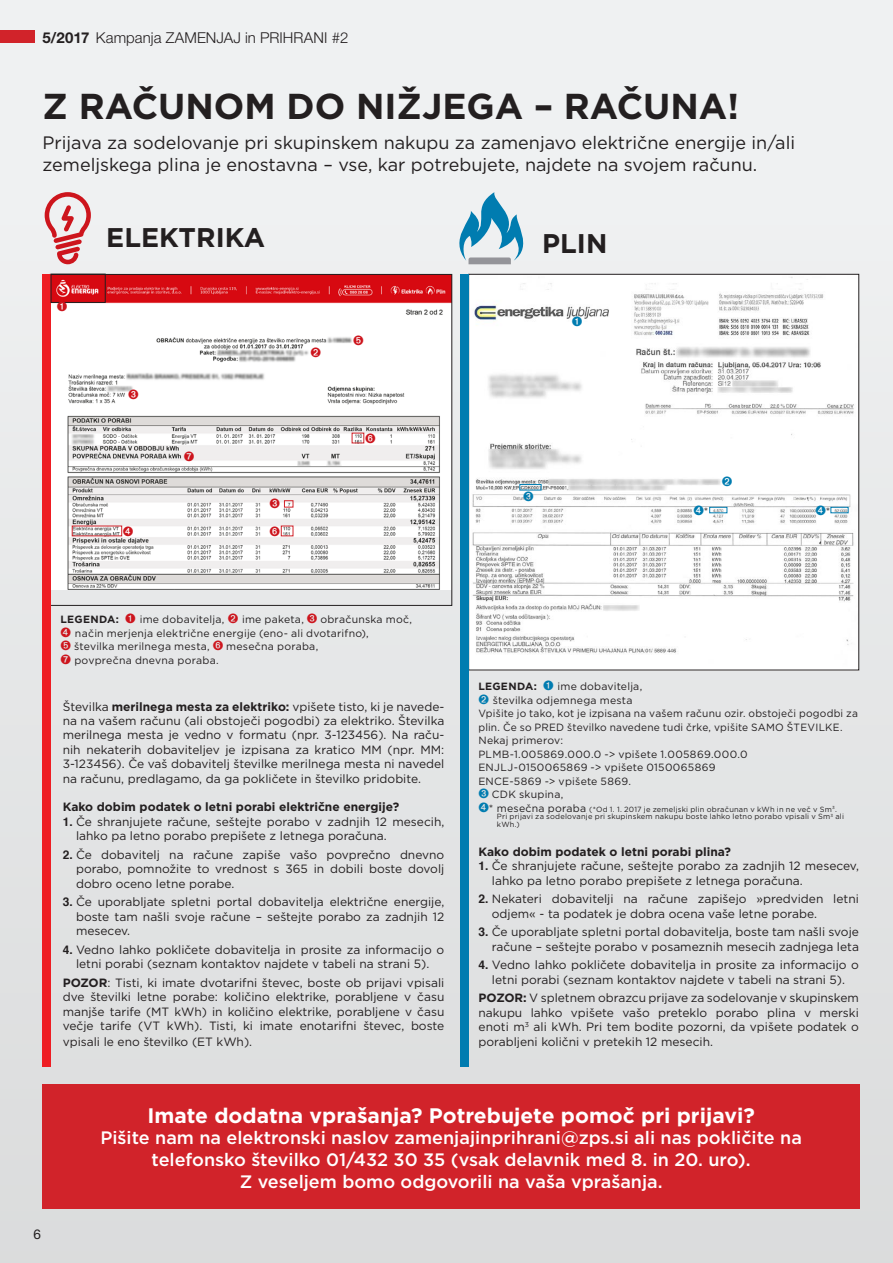
<style>
.page{position:relative;width:893px;height:1263px;background:#e4e5e6}
.page>*{position:absolute;margin:0;border:0;box-sizing:border-box;transform-origin:0 0}
.t1{font:700 36px "Gotham";color:#231f20}
.t2{font:700 27px "Gotham";color:#231f20}
.Annotation_text{font:700 21px "Gotham";color:#fff}
.Annotation_text-2{font:500 18px/21.6px "Gotham";color:#fff;text-align:center}
.t3{font:18px/21.6px "Gotham";color:#231f20}
.t4{font:300 15px "Helvetica Neue LT Pro";letter-spacing:.005em;color:#231f20}
.t5{font:13.5px "Helvetica Neue LT Pro";color:#231f20}
.Annotation_text-3{font:12px/14.4px "Gotham";color:#231f20;text-align:justify}
.List_Paragraph{font:12px/14.4px "Gotham";color:#231f20;text-align:justify}
.t6{font:700 12px "Gotham";color:#231f20}
.body{font:10.5px/13.5px "Gotham";letter-spacing:.02em;color:#231f20}
.body-2{font:7.5px/7.5px "Gotham";letter-spacing:.025em;color:#231f20}
.s1{font-weight:700}
.s2{color:#cd151d}
.s3{color:#007cb0}
.s4{font-family:"Helvetica";font-weight:700}
.s5{font-size:10.5px}
</style>
<div class="page">
<div style="left:0;top:30px;width:34px;height:13px;background:#d1232a"></div>
<img style="left:52px;top:276px;width:398px;height:314px">
<img style="left:470px;top:276px;width:387px;height:392px">
<div style="left:42px;top:1084px;width:818px;height:125px;background:#d1232a"></div>
<svg style="left:45px;top:192px;width:46px;height:72px"></svg>
<svg style="left:448px;top:192px;width:86px;height:72px"></svg>
<div style="left:43px;top:274px;width:8px;height:792px;background:#ee1d23"></div>
<div style="left:460px;top:274px;width:8px;height:792px;background:#007cb0"></div>
<div style="left:51px;top:274px;width:54px;height:29px;border:1px solid #231f20"></div>
<div style="left:284px;top:500px;width:9px;height:7px;border:1px solid #d1232a"></div>
<div style="left:72px;top:526px;width:50px;height:10px;border:1px solid #d1232a"></div>
<div style="left:281px;top:526px;width:12px;height:10px;border:1px solid #d1232a"></div>
<div style="left:520px;top:484px;width:21px;height:6px;border:1px solid #007cb0"></div>
<div style="left:831px;top:507px;width:17px;height:6px;border:1px solid #007cb0"></div>
<div style="left:709px;top:507px;width:18px;height:6px;border:1px solid #007cb0"></div>
<svg style="left:184px;top:451px;width:10px;height:10px"></svg>
<svg style="left:354px;top:335px;width:9px;height:10px"></svg>
<svg style="left:311px;top:348px;width:10px;height:9px"></svg>
<svg style="left:129px;top:390px;width:9px;height:9px"></svg>
<svg style="left:270px;top:498px;width:10px;height:10px"></svg>
<svg style="left:123px;top:526px;width:10px;height:10px"></svg>
<svg style="left:270px;top:526px;width:10px;height:10px"></svg>
<svg style="left:366px;top:433px;width:9px;height:10px"></svg>
<svg style="left:57px;top:302px;width:10px;height:9px"></svg>
<svg style="left:572px;top:316px;width:10px;height:10px"></svg>
<svg style="left:722px;top:476px;width:10px;height:10px"></svg>
<svg style="left:524px;top:491px;width:9px;height:10px"></svg>
<p class="t4" style="left:43px;top:28px;width:307px"><span class="s1">5/2017</span> Kampanja ZAMENJAJ in PRIHRANI #2</p>
<p class="t1" style="left:43px;top:82px;width:698px">Z RAČUNOM DO NIŽJEGA – RAČUNA!</p>
<p class="t3" style="left:43px;top:131px;width:754px">Prijava za sodelovanje pri skupinskem nakupu za zamenjavo električne energije in/ali zemeljskega plina je enostavna – vse, kar potrebujete, najdete na svojem računu.</p>
<p class="t2" style="left:106px;top:219px;width:160px">ELEKTRIKA</p>
<p class="t2" style="left:542px;top:226px;width:67px">PLIN</p>
<p class="body" style="left:61px;top:613px;width:353px"><span class="s1">LEGENDA:</span> <span class="s2">➊</span> ime dobavitelja, <span class="s2">➋</span> ime paketa, <span class="s2">➌</span> obračunska moč, <span class="s2">➍</span> način merjenja električne energije (eno- ali dvotarifno),<br><span class="s2">➎</span> številka merilnega mesta, <span class="s2">➏</span> mesečna poraba,<br><span class="s2">➐</span> povprečna dnevna poraba.</p>
<p class="body" style="left:693px;top:504px;width:16px"><span class="s3">➍</span>*</p>
<p class="body" style="left:815px;top:504px;width:16px"><span class="s3">➍</span>*</p>
<p class="Annotation_text-3" style="left:63px;top:699px;width:383px">Številka <span class="s1">merilnega mesta za elektriko:</span> vpišete tisto, ki je navede&shy;na na vašem računu (ali obstoječi pogodbi) za elektriko. Številka merilnega mesta je vedno v formatu (npr. 3-123456). Na raču&shy;nih nekaterih dobaviteljev je izpisana za kratico MM (npr. MM:<br>3-123456). Če vaš dobavitelj številke merilnega mesta ni navedel na računu, predlagamo, da ga pokličete in številko pridobite.</p>
<p class="t6" style="left:63px;top:799px;width:338px">Kako dobim podatek o letni porabi električne energije?</p>
<p class="List_Paragraph" style="left:76px;top:814px;width:370px;text-indent:-13px"><span class="s4">1.</span> Če shranjujete račune, seštejte porabo v zadnjih 12 mesecih, lahko pa letno porabo prepišete z letnega poračuna.</p>
<p class="List_Paragraph" style="left:76px;top:847px;width:370px;text-indent:-13px"><span class="s4">2.</span> Če dobavitelj na račune zapiše vašo povprečno dnevno porabo, pomnožite to vrednost s 365 in dobili boste dovolj dobro oceno letne porabe.</p>
<p class="List_Paragraph" style="left:76px;top:894px;width:370px;text-indent:-13px"><span class="s4">3.</span> Če uporabljate spletni portal dobavitelja električne energije, boste tam našli svoje račune – seštejte porabo za zadnjih 12 mesecev.</p>
<p class="List_Paragraph" style="left:63px;top:942px;width:383px;text-align:center"><span class="s4">4.</span> Vedno lahko pokličete dobavitelja in prosite za informacijo o letni porabi (seznam kontaktov najdete v tabeli na strani 5).</p>
<p class="Annotation_text-3" style="left:63px;top:975px;width:383px"><span class="s1">POZOR</span>: Tisti, ki imate dvotarifni števec, boste ob prijavi vpisali dve številki letne porabe: količino elektrike, porabljene v času manjše tarife (MT kWh) in količino elektrike, porabljene v času večje tarife (VT kWh). Tisti, ki imate enotarifni števec, boste</p>
<p class="Annotation_text-3" style="left:63px;top:1034px;width:191px">vpisali le eno številko (ET kWh).</p>
<p class="body" style="left:478px;top:679px;width:165px"><span class="s1">LEGENDA:</span> <span class="s3">➊</span> ime dobavitelja,<br><span class="s3">➋</span> številka odjemnega mesta</p>
<p class="body" style="left:478px;top:706px;width:381px">Vpišite jo tako, kot je izpisana na vašem računu ozir. obstoječi pogodbi za plin. Če so PRED številko navedene tudi črke, vpišite SAMO ŠTEVILKE.</p>
<p class="body" style="left:478px;top:733px;width:86px">Nekaj primerov:</p>
<p class="body" style="left:478px;top:747px;width:271px">PLMB-1.005869.000.0 -&gt; vpišete 1.005869.000.0</p>
<p class="body" style="left:478px;top:760px;width:239px">ENJLJ-0150065869 -&gt; vpišete 0150065869</p>
<p class="body" style="left:478px;top:774px;width:154px">ENCE-5869 -&gt; vpišete 5869.</p>
<p class="body" style="left:478px;top:787px;width:86px"><span class="s3">➌</span> CDK skupina,</p>
<p class="body-2" style="left:497px;top:805px;width:349px;text-indent:-19px"><span class="s3">➍</span><span class="s5">* mesečna poraba</span> (*Od 1. 1. 2017 je zemeljski plin obračunan v kWh in ne več v Sm<sup>3</sup>.<br>Pri prijavi za sodelovanje pri skupinskem nakupu boste lahko letno porabo vpisali v Sm<sup>3</sup> ali kWh.)</p>
<p class="t6" style="left:479px;top:844px;width:254px">Kako dobim podatek o letni porabi plina?</p>
<p class="Annotation_text-3" style="left:492px;top:858px;width:368px;text-indent:-13px"><span class="s4">1.</span> Če shranjujete račune, seštejte porabo za zadnjih 12 mesecev, lahko pa letno porabo prepišete z letnega poračuna.</p>
<p class="Annotation_text-3" style="left:492px;top:891px;width:369px;text-indent:-13px"><span class="s4">2.</span> Nekateri dobavitelji na račune zapišejo »predviden letni odjem« - ta podatek je dobra ocena vaše letne porabe.</p>
<p class="Annotation_text-3" style="left:479px;top:925px;width:382px;text-align:right"><span class="s4">3.</span> Če uporabljate spletni portal dobavitelja, boste tam našli svoje račune – seštejte porabo v posameznih mesecih zadnjega leta</p>
<p class="Annotation_text-3" style="left:479px;top:958px;width:382px;text-align:center"><span class="s4">4.</span> Vedno lahko pokličete dobavitelja in prosite za informacijo o letni porabi (seznam kontaktov najdete v tabeli na strani 5).</p>
<p class="Annotation_text-3" style="left:479px;top:991px;width:382px"><span class="s1">POZOR:</span> V spletnem obrazcu prijave za sodelovanje v skupinskem nakupu lahko vpišete vašo preteklo porabo plina v merski enoti m<sup>3</sup> ali kWh. Pri tem bodite pozorni, da vpišete podatek o porabljeni količni v pretekih 12 mesecih.</p>
<p class="t5" style="left:34px;top:1226px;width:9px">6</p>
<p class="Annotation_text" style="left:148px;top:1101px;width:609px">Imate dodatna vprašanja? Potrebujete pomoč pri prijavi?</p>
<p class="Annotation_text-2" style="left:100px;top:1127px;width:703px">Pišite nam na elektronski naslov zamenjajinprihrani@zps.si ali nas pokličite na telefonsko številko 01/432 30 35 (vsak delavnik med 8. in 20. uro).<br>Z veseljem bomo odgovorili na vaša vprašanja.</p>
</div>
